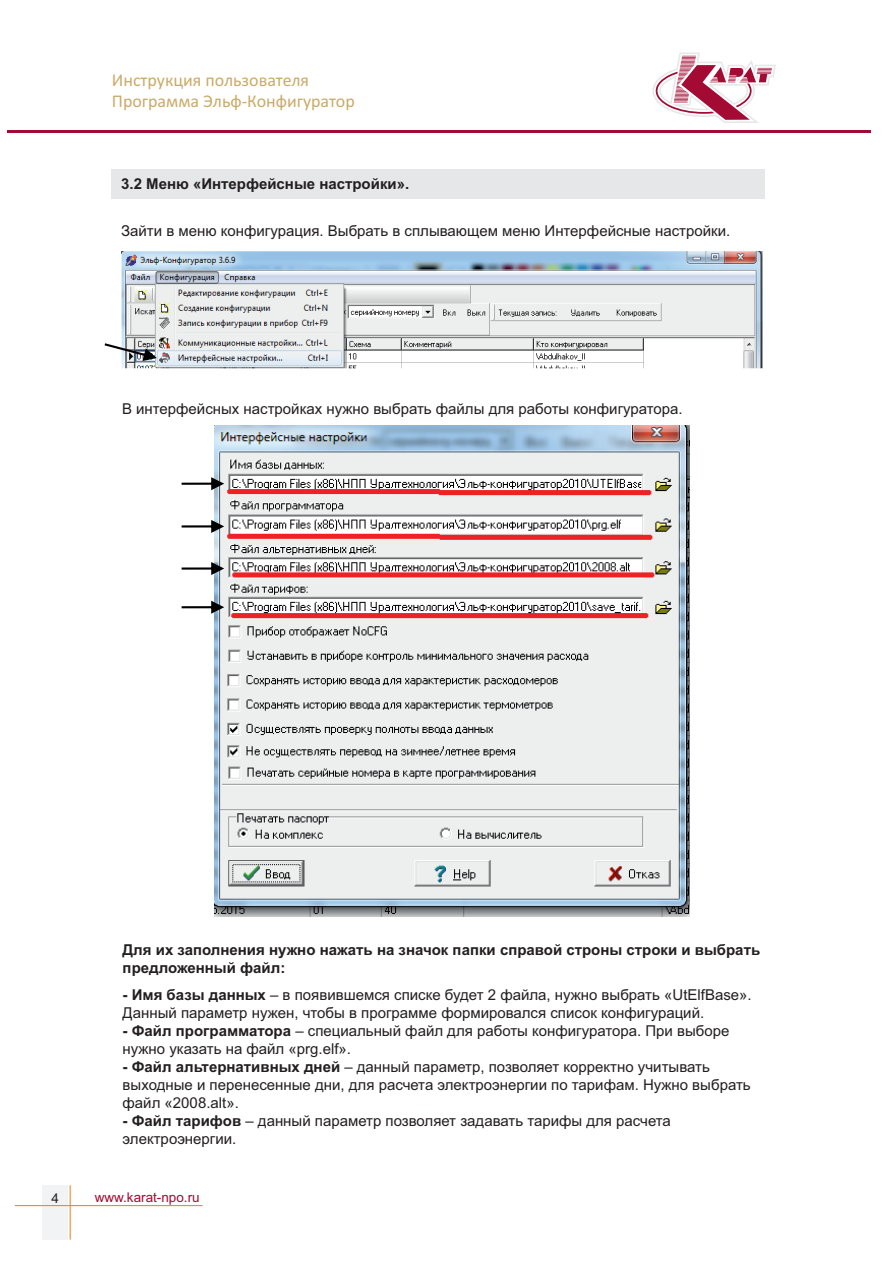
<style>
.page{position:relative;width:893px;height:1263px;background:#fff}
.page>*{position:absolute;margin:0;border:0;box-sizing:border-box;transform-origin:0 0}
.t1{font:18px/20.7px "Calibri";color:#caaa69}
.t2{font:15px/18px "Arial";color:#231f20}
.t3{font:700 15px/18px "Arial";color:#231f20}
.t4{font:13.5px "Arial";color:#a30a34}
.t5{font:13.5px "Arial";color:#231f20}
.s1{font-weight:700}
</style>
<div class="page">
<div style="left:111px;top:169px;width:653px;height:30px;background:#e6e7e9"></div>
<hr style="left:7px;top:130px;width:864px;height:2px;background:#a30a34">
<svg style="left:652px;top:53px;width:124px;height:70px"></svg>
<img style="left:214px;top:426px;width:475px;height:491px">
<div style="left:42px;top:1185px;width:26px;height:54px;background:#f2f3f4"></div>
<hr style="left:15px;top:1205px;width:188px;height:1px;background:#f58220">
<hr style="left:70px;top:1185px;width:1px;height:54px;background:#f58220">
<svg style="left:182px;top:477px;width:42px;height:13px"></svg>
<svg style="left:182px;top:520px;width:42px;height:13px"></svg>
<svg style="left:182px;top:562px;width:42px;height:13px"></svg>
<svg style="left:182px;top:601px;width:42px;height:13px"></svg>
<img style="left:122px;top:251px;width:641px;height:118px">
<svg style="left:105px;top:343px;width:52px;height:18px"></svg>
<p class="t1" style="left:112px;top:72px;width:245px">Инструкция пользователя<br>Программа Эльф-Конфигуратор</p>
<p class="t3" style="left:121px;top:176px;width:290px">3.2 Меню «Интерфейсные настройки».</p>
<p class="t2" style="left:121px;top:223px;width:611px">Зайти в меню конфигурация. Выбрать в сплывающем меню Интерфейсные настройки.</p>
<p class="t2" style="left:122px;top:401px;width:562px">В интерфейсных настройках нужно выбрать файлы для работы конфигуратора.</p>
<p class="t3" style="left:123px;top:942px;width:639px">Для их заполнения нужно нажать на значок папки справой строны строки и выбрать предложенный файл:</p>
<p class="t2" style="left:123px;top:987px;width:631px"><span class="s1">- Имя базы данных</span> – в появившемся списке будет 2 файла, нужно выбрать «UtElfBase».<br>Данный параметр нужен, чтобы в программе формировался список конфигураций.</p>
<p class="t2" style="left:123px;top:1023px;width:608px"><span class="s1">- Файл программатора</span> – специальный файл для работы конфигуратора. При выборе нужно указать на файл «prg.elf».</p>
<p class="t2" style="left:123px;top:1059px;width:630px"><span class="s1">- Файл альтернативных дней</span> – данный параметр, позволяет корректно учитывать выходные и перенесенные дни, для расчета электроэнергии по тарифам. Нужно выбрать файл «2008.alt».</p>
<p class="t2" style="left:123px;top:1113px;width:550px"><span class="s1">- Файл тарифов</span> – данный параметр позволяет задавать тарифы для расчета электроэнергии.</p>
<p class="t5" style="left:52px;top:1193px;width:9px">4</p>
<p class="t4" style="left:95px;top:1192px;width:107px">www.karat-npo.ru</p>
</div>
